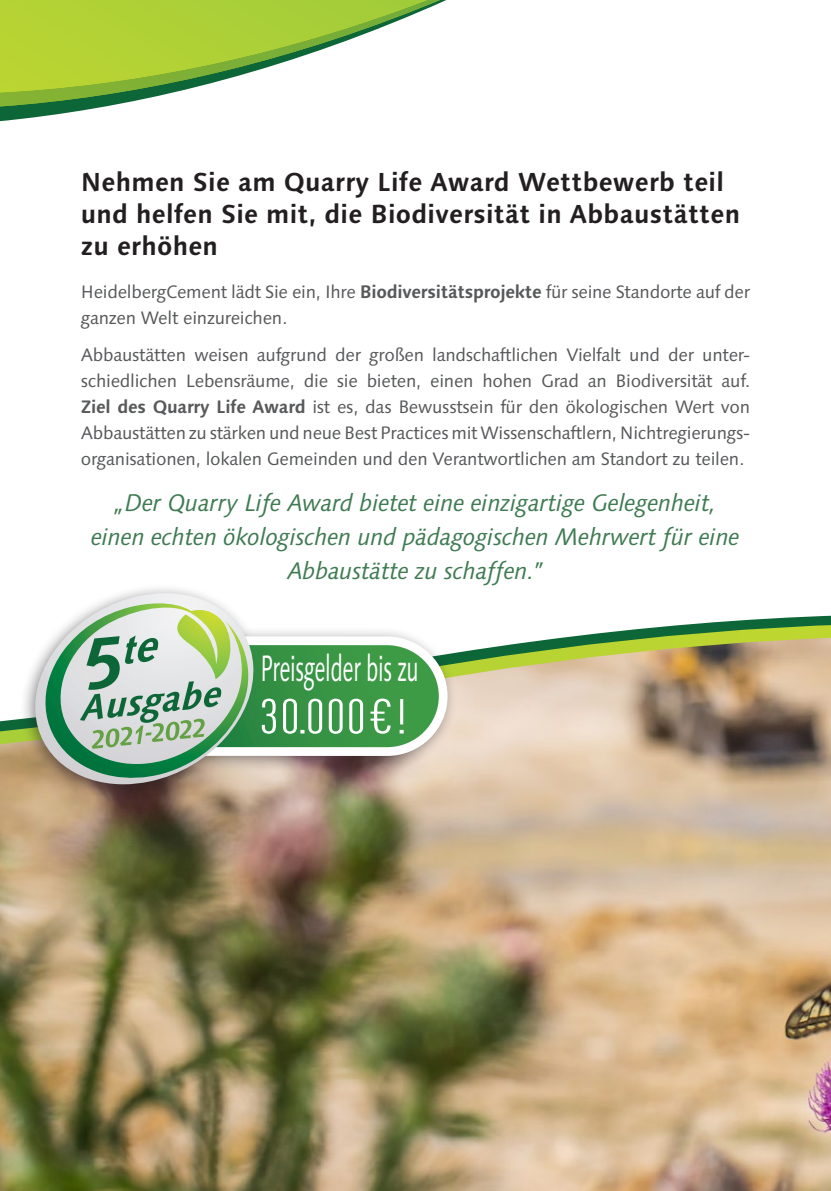
<style>
.page{position:relative;width:831px;height:1191px;background:#fff}
.page>*{position:absolute;margin:0;border:0;box-sizing:border-box;transform-origin:0 0}
.t1{font:36.6px "Linotype Syntax";letter-spacing:-.02em;color:#fff;scale:.58 1}
.t2{font:700 26px/32px "Linotype Syntax";letter-spacing:.01em;color:#231f20}
.t3{font:italic 24px/34px "Linotype Syntax";letter-spacing:-.02em;color:#3f7b52;text-align:center}
.t4{font:18px/26px "Linotype Syntax";letter-spacing:-.015em;color:#57585a}
.s1{font-weight:700}
</style>
<div class="page">
<img style="left:0;top:860px;width:831px;height:331px">
<img style="left:0;top:615px;width:831px;height:245px">
<svg style="left:0;top:0;width:446px;height:122px"></svg>
<svg style="left:0;top:0;width:427px;height:92px"></svg>
<div style="left:19px;top:583px;width:439px;height:218px;background:#231f20;opacity:.5"></div>
<svg style="left:256px;top:632px;width:191px;height:128px"></svg>
<svg style="left:370px;top:698px;width:20px;height:35px"></svg>
<hr style="left:400px;top:699px;width:3px;height:25px;background:#fff">
<svg style="left:399px;top:730px;width:4px;height:3px"></svg>
<svg style="left:262px;top:698px;width:14px;height:36px"></svg>
<svg style="left:329px;top:698px;width:13px;height:36px"></svg>
<svg style="left:349px;top:698px;width:14px;height:36px"></svg>
<svg style="left:283px;top:698px;width:39px;height:36px"></svg>
<svg style="left:35px;top:593px;width:221px;height:191px"></svg>
<svg style="left:38px;top:601px;width:217px;height:182px;background:#a8c2a8"></svg>
<h2 class="t2" style="left:81px;top:165px;width:660px">Nehmen Sie am Quarry Life Award Wettbewerb teil und helfen Sie mit, die Biodiversität in Abbaustätten zu erhöhen</h2>
<p class="t4" style="left:81px;top:279px;width:670px">HeidelbergCement lädt Sie ein, Ihre <span class="s1">Biodiversitätsprojekte</span> für seine Standorte auf der ganzen Welt einzureichen.</p>
<p class="t4" style="left:81px;top:342px;width:670px;text-align:justify">Abbaustätten weisen aufgrund der großen landschaftlichen Vielfalt und der unter&shy;schiedlichen Lebensräume, die sie bieten, einen hohen Grad an Biodiversität auf.<br><span class="s1">Ziel des Quarry Life Award</span> ist es, das Bewusstsein für den ökologischen Wert von Abbaustätten zu stärken und neue Best Practices mit Wissenschaftlern, Nichtregierungs&shy;organisationen, lokalen Gemeinden und den Verantwortlichen am Standort zu teilen.</p>
<h3 class="t3" style="left:91px;top:485px;width:650px">„Der Quarry Life Award bietet eine einzigartige Gelegenheit, einen echten ökologischen und pädagogischen Mehrwert für eine<br>Abbaustätte zu schaffen.”</h3>
<h1 class="t1" style="left:260px;top:647px;width:274px">Preisgelder bis zu</h1>
</div>
